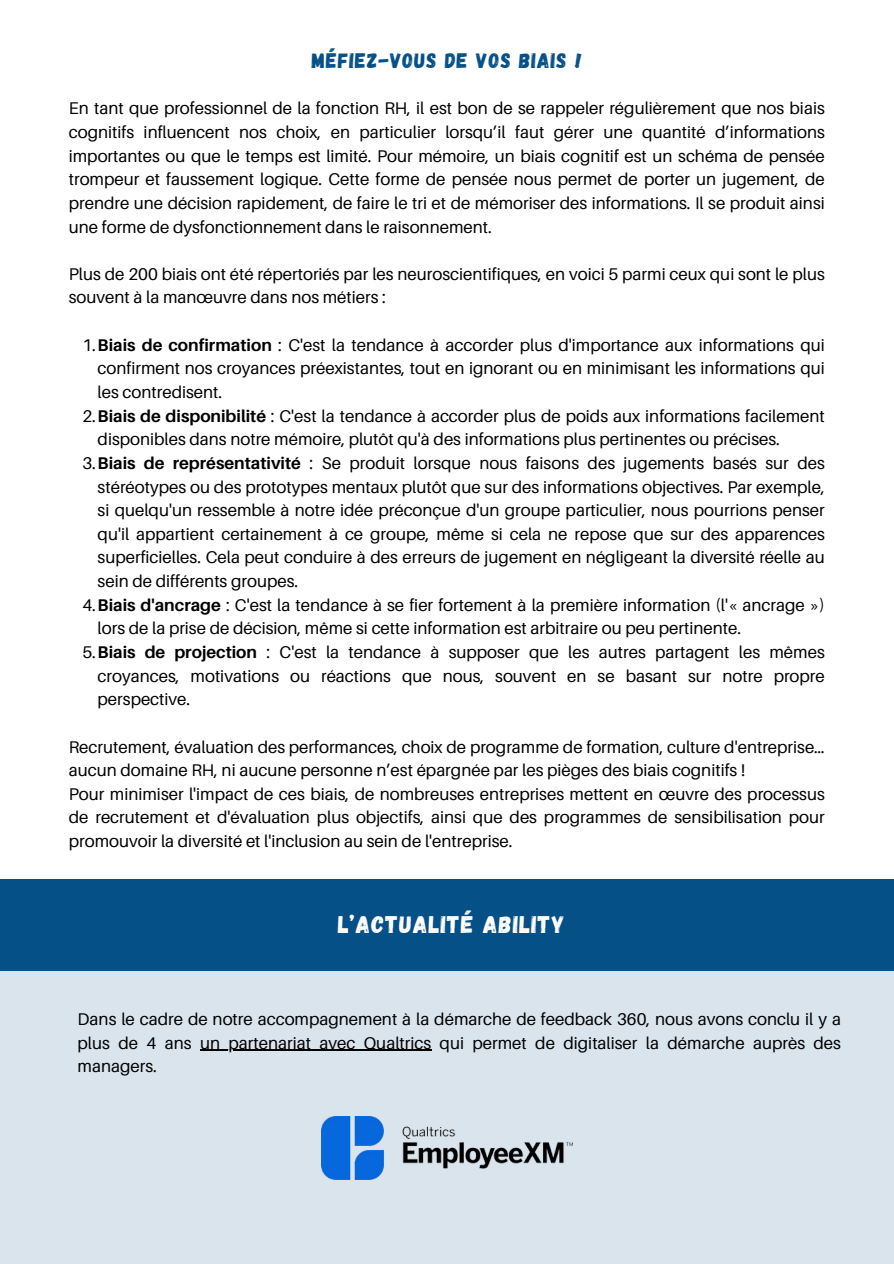
<style>
.page{position:relative;width:894px;height:1264px;background:#fff}
.page>*{position:absolute;margin:0;border:0;box-sizing:border-box;transform-origin:0 0}
.t1{font:24px "Gagalin";letter-spacing:.05em;color:#fff}
.t2{font:21px "Gagalin";letter-spacing:.05em;color:#055087}
.t3{font:16.95px/23.7px "Aileron";color:#000;text-align:justify}
.s1{font-weight:700}
</style>
<div class="page">
<div style="left:0;top:910px;width:893px;height:353px;background:#d9e4ed"></div>
<div style="left:0;top:879px;width:893px;height:91px;background:#055087"></div>
<img style="left:321px;top:1116px;width:251px;height:63px">
<hr style="left:200px;top:1049px;width:231px;height:1px;background:#000">
<p class="t2" style="left:312px;top:47px;width:271px">MÉFIEZ-VOUS DE VOS BIAIS !</p>
<p class="t3" style="left:69px;top:96px;width:757px">En tant que professionnel de la fonction RH, il est bon de se rappeler régulièrement que nos biais cognitifs influencent nos choix, en particulier lorsqu’il faut gérer une quantité d’informations importantes ou que le temps est limité. Pour mémoire, un biais cognitif est un schéma de pensée trompeur et faussement logique. Cette forme de pensée nous permet de porter un jugement, de prendre une décision rapidement, de faire le tri et de mémoriser des informations. Il se produit ainsi une forme de dysfonctionnement dans le raisonnement.</p>
<p class="t3" style="left:69px;top:262px;width:757px">Plus de 200 biais ont été répertoriés par les neuroscientifiques, en voici 5 parmi ceux qui sont le plus souvent à la manœuvre dans nos métiers :</p>
<p class="t3" style="left:82px;top:332px;width:743px">1.<span class="s1">Biais de confirmation</span> : C'est la tendance à accorder plus d'importance aux informations qui</p>
<p class="t3" style="left:98px;top:356px;width:728px">confirment nos croyances préexistantes, tout en ignorant ou en minimisant les informations qui</p>
<p class="t3" style="left:98px;top:380px;width:126px">les contredisent.</p>
<p class="t3" style="left:82px;top:403px;width:743px">2.<span class="s1">Biais de disponibilité</span> : C'est la tendance à accorder plus de poids aux informations facilement</p>
<p class="t3" style="left:98px;top:427px;width:683px">disponibles dans notre mémoire, plutôt qu'à des informations plus pertinentes ou précises.</p>
<p class="t3" style="left:82px;top:451px;width:743px">3.<span class="s1">Biais de représentativité</span> : Se produit lorsque nous faisons des jugements basés sur des</p>
<p class="t3" style="left:98px;top:474px;width:728px">stéréotypes ou des prototypes mentaux plutôt que sur des informations objectives. Par exemple,</p>
<p class="t3" style="left:98px;top:498px;width:728px">si quelqu'un ressemble à notre idée préconçue d'un groupe particulier, nous pourrions penser</p>
<p class="t3" style="left:98px;top:521px;width:728px">qu'il appartient certainement à ce groupe, même si cela ne repose que sur des apparences</p>
<p class="t3" style="left:98px;top:545px;width:728px">superficielles. Cela peut conduire à des erreurs de jugement en négligeant la diversité réelle au</p>
<p class="t3" style="left:98px;top:569px;width:202px">sein de différents groupes.</p>
<p class="t3" style="left:82px;top:592px;width:743px">4.<span class="s1">Biais d'ancrage</span> : C'est la tendance à se fier fortement à la première information (l'« ancrage »)</p>
<p class="t3" style="left:98px;top:616px;width:645px">lors de la prise de décision, même si cette information est arbitraire ou peu pertinente.</p>
<p class="t3" style="left:82px;top:640px;width:743px">5.<span class="s1">Biais de projection</span> : C'est la tendance à supposer que les autres partagent les mêmes</p>
<p class="t3" style="left:98px;top:663px;width:728px">croyances, motivations ou réactions que nous, souvent en se basant sur notre propre</p>
<p class="t3" style="left:98px;top:687px;width:94px">perspective.</p>
<p class="t3" style="left:69px;top:734px;width:757px;text-align:left">Recrutement, évaluation des performances, choix de programme de formation, culture d'entreprise… aucun domaine RH, ni aucune personne n’est épargnée par les pièges des biais cognitifs !<br>Pour minimiser l'impact de ces biais, de nombreuses entreprises mettent en œuvre des processus de recrutement et d'évaluation plus objectifs, ainsi que des programmes de sensibilisation pour promouvoir la diversité et l'inclusion au sein de l'entreprise.</p>
<h1 class="t1" style="left:338px;top:908px;width:228px">L’ACTUALITÉ ABILITY</h1>
<p class="t3" style="left:78px;top:1006px;width:764px">Dans le cadre de notre accompagnement à la démarche de feedback 360, nous avons conclu il y a plus de 4 ans un partenariat avec Qualtrics qui permet de digitaliser la démarche auprès des managers.</p>
</div>
